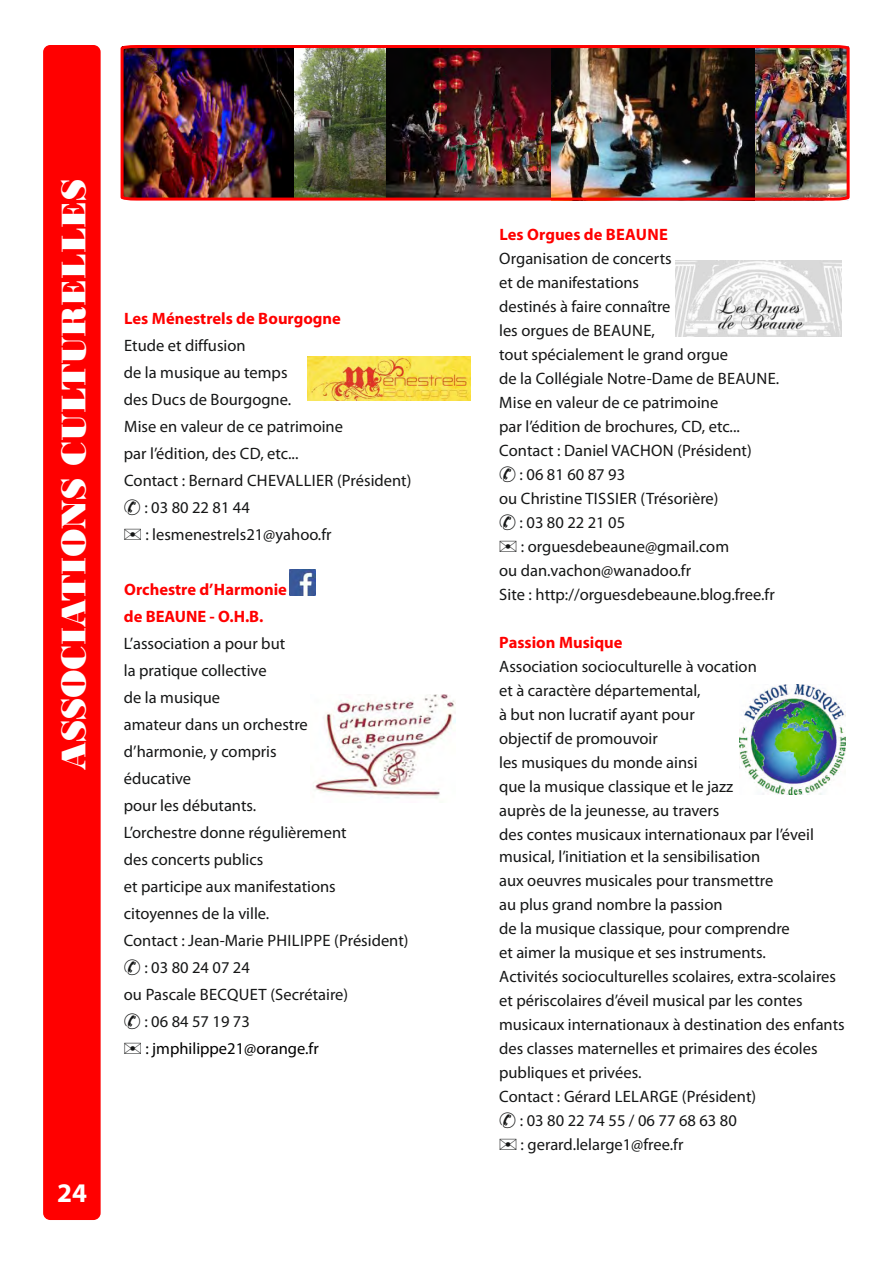
<style>
.page{position:relative;width:893px;height:1263px;background:#fff}
.page>*{position:absolute;margin:0;border:0;box-sizing:border-box;transform-origin:0 0}
.t1{font:36px "Bodoni MT Black";color:#fff}
.t2{font:700 27px "Myriad Pro";color:#fff}
.t3{font:16.5px/24px "Myriad Pro";color:#151616}
.t4{font:700 16.5px/27px "Myriad Pro";color:#f00}
.t5{font:16.5px "Myriad Pro";color:#000}
</style>
<div class="page">
<img style="left:308px;top:356px;width:162px;height:45px">
<img style="left:290px;top:569px;width:26px;height:27px">
<img style="left:313px;top:695px;width:143px;height:103px">
<img style="left:676px;top:260px;width:166px;height:76px">
<img style="left:739px;top:684px;width:106px;height:111px">
<div style="left:43px;top:45px;width:58px;height:1175px;background:#f00;border-radius:7px"></div>
<img style="left:120px;top:45px;width:730px;height:156px">
<h1 class="t1" style="left:61px;top:770px;width:593px;rotate:-90deg">ASSOCIATIONS CULTURELLES</h1>
<p class="t4" style="left:124px;top:307px;width:218px">Les Ménestrels de Bourgogne</p>
<p class="t3" style="left:124px;top:335px;width:123px">Etude et diffusion</p>
<p class="t3" style="left:124px;top:362px;width:165px">de la musique au temps</p>
<p class="t3" style="left:124px;top:389px;width:169px">des Ducs de Bourgogne.</p>
<p class="t3" style="left:124px;top:416px;width:220px">Mise en valeur de ce patrimoine</p>
<p class="t3" style="left:124px;top:443px;width:176px">par l’édition, des CD, etc...</p>
<p class="t3" style="left:124px;top:470px;width:289px">Contact : Bernard CHEVALLIER (Président)</p>
<p class="t3" style="left:144px;top:497px;width:107px">: 03 80 22 81 44</p>
<p class="t3" style="left:145px;top:524px;width:188px">: lesmenestrels21@yahoo.fr</p>
<p class="t4" style="left:124px;top:577px;width:165px">Orchestre d’Harmonie de BEAUNE - O.H.B.</p>
<p class="t3" style="left:124px;top:632px;width:163px">L’association a pour but</p>
<p class="t3" style="left:124px;top:659px;width:144px">la pratique collective</p>
<p class="t3" style="left:124px;top:686px;width:98px">de la musique</p>
<p class="t3" style="left:124px;top:713px;width:186px">amateur dans un orchestre</p>
<p class="t3" style="left:124px;top:740px;width:154px">d’harmonie, y compris</p>
<p class="t3" style="left:124px;top:767px;width:69px">éducative</p>
<p class="t3" style="left:124px;top:794px;width:134px">pour les débutants.</p>
<p class="t3" style="left:124px;top:821px;width:224px">L’orchestre donne régulièrement</p>
<p class="t3" style="left:124px;top:848px;width:141px">des concerts publics</p>
<p class="t3" style="left:124px;top:875px;width:213px">et participe aux manifestations</p>
<p class="t3" style="left:124px;top:902px;width:147px">citoyennes de la ville.</p>
<p class="t3" style="left:124px;top:929px;width:286px">Contact : Jean-Marie PHILIPPE (Président)</p>
<p class="t3" style="left:144px;top:956px;width:107px">: 03 80 24 07 24</p>
<p class="t3" style="left:124px;top:983px;width:226px">ou Pascale BECQUET (Secrétaire)</p>
<p class="t3" style="left:144px;top:1010px;width:107px">: 06 84 57 19 73</p>
<p class="t5" style="left:145px;top:1041px;width:175px">: jmphilippe21@orange.fr</p>
<h2 class="t2" style="left:57px;top:1182px;width:31px">24</h2>
<p class="t4" style="left:499px;top:222px;width:170px">Les Orgues de BEAUNE</p>
<p class="t3" style="left:499px;top:248px;width:174px">Organisation de concerts</p>
<p class="t3" style="left:499px;top:272px;width:141px">et de manifestations</p>
<p class="t3" style="left:499px;top:296px;width:173px">destinés à faire connaître</p>
<p class="t3" style="left:499px;top:320px;width:157px">les orgues de BEAUNE,</p>
<p class="t3" style="left:499px;top:344px;width:231px">tout spécialement le grand orgue</p>
<p class="t3" style="left:499px;top:368px;width:282px">de la Collégiale Notre-Dame de BEAUNE.</p>
<p class="t3" style="left:499px;top:392px;width:220px">Mise en valeur de ce patrimoine</p>
<p class="t3" style="left:499px;top:416px;width:242px">par l’édition de brochures, CD, etc...</p>
<p class="t3" style="left:499px;top:440px;width:254px">Contact : Daniel VACHON (Président)</p>
<p class="t3" style="left:520px;top:464px;width:107px">: 06 81 60 87 93</p>
<p class="t3" style="left:499px;top:488px;width:221px">ou Christine TISSIER (Trésorière)</p>
<p class="t3" style="left:520px;top:512px;width:107px">: 03 80 22 21 05</p>
<p class="t3" style="left:521px;top:536px;width:210px">: orguesdebeaune@gmail.com</p>
<p class="t3" style="left:499px;top:560px;width:194px">ou dan.vachon@wanadoo.fr</p>
<p class="t3" style="left:499px;top:584px;width:277px">Site : http://orguesdebeaune.blog.free.fr</p>
<p class="t4" style="left:499px;top:630px;width:125px">Passion Musique</p>
<p class="t3" style="left:499px;top:656px;width:316px">Association socioculturelle à vocation<br>et à caractère départemental,<br>à but non lucratif ayant pour<br>objectif de promouvoir<br>les musiques du monde ainsi<br>que la musique classique et le jazz<br>auprès de la jeunesse, au travers<br>des contes musicaux internationaux par l’éveil</p>
<p class="t3" style="left:499px;top:846px;width:263px">musical, l’initiation et la sensibilisation</p>
<p class="t3" style="left:499px;top:870px;width:276px">aux oeuvres musicales pour transmettre</p>
<p class="t3" style="left:499px;top:894px;width:225px">au plus grand nombre la passion</p>
<p class="t3" style="left:499px;top:918px;width:292px">de la musique classique, pour comprendre</p>
<p class="t3" style="left:499px;top:942px;width:268px">et aimer la musique et ses instruments.</p>
<p class="t3" style="left:499px;top:966px;width:338px">Activités socioculturelles scolaires, extra-scolaires</p>
<p class="t3" style="left:499px;top:990px;width:305px">et périscolaires d’éveil musical par les contes</p>
<p class="t3" style="left:499px;top:1014px;width:347px">musicaux internationaux à destination des enfants</p>
<p class="t3" style="left:499px;top:1038px;width:320px">des classes maternelles et primaires des écoles</p>
<p class="t3" style="left:499px;top:1062px;width:144px">publiques et privées.</p>
<p class="t3" style="left:499px;top:1086px;width:258px">Contact : Gérard LELARGE (Président)</p>
<p class="t3" style="left:520px;top:1110px;width:218px">: 03 80 22 74 55 / 06 77 68 63 80</p>
<p class="t3" style="left:521px;top:1134px;width:164px">: gerard.lelarge1@free.fr</p>
</div>
